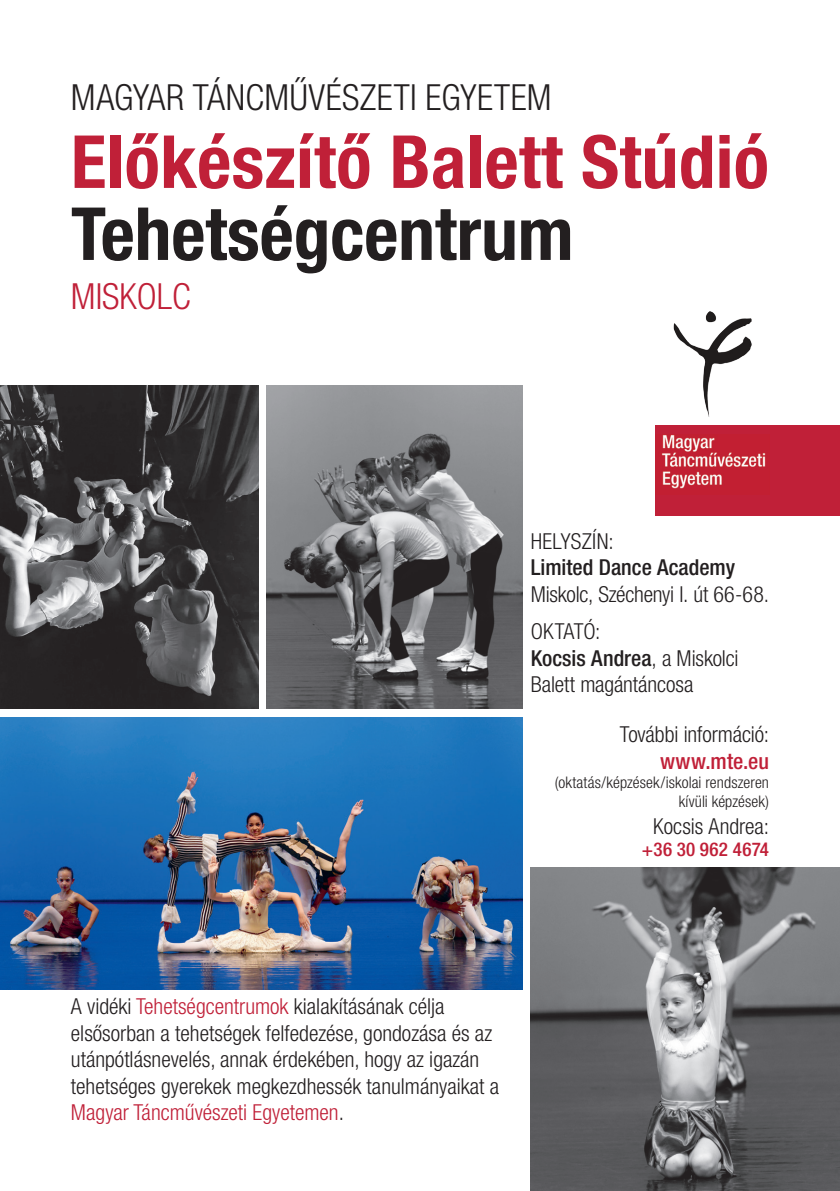
<style>
.page{position:relative;width:840px;height:1191px;background:#fff}
.page>*{position:absolute;margin:0;border:0;box-sizing:border-box;transform-origin:0 0}
.t1{font:700 condensed 73.4px "Helvetica Neue LT Pro";letter-spacing:.005em;color:#c02038}
.t2{font:700 condensed 73.4px "Helvetica Neue LT Pro";color:#231f20}
.t3{font:300 condensed 36px "Helvetica Neue LT Pro";letter-spacing:.01em;color:#231f20}
.t4{font:300 condensed 36px "Helvetica Neue LT Pro";color:#c02038}
.t5{font:300 condensed 22px/26.4px "Helvetica Neue LT Pro";color:#231f20}
.t6{font:500 condensed 22px "Helvetica Neue LT Pro";color:#231f20}
.t7{font:500 condensed 22px "Helvetica Neue LT Pro";letter-spacing:.005em;color:#c02038}
.t8{font:500 condensed 19px "Helvetica Neue LT Pro";letter-spacing:.02em;color:#c02038}
.t9{font:300 condensed 16px/19.2px "Helvetica Neue LT Pro";letter-spacing:.01em;color:#231f20;text-align:right}
.s1{font-weight:500}
.s2{color:#c02038}
</style>
<div class="page">
<img style="left:266px;top:386px;width:256px;height:323px">
<img style="left:0;top:386px;width:258px;height:323px">
<div style="left:655px;top:425px;width:184px;height:91px;background:#c02038"></div>
<img style="left:661px;top:312px;width:105px;height:177px">
<div style="left:655px;top:425px;width:184px;height:9px;background:#c02038"></div>
<img style="left:530px;top:867px;width:309px;height:324px">
<img style="left:0;top:717px;width:522px;height:272px">
<p class="t3" style="left:71px;top:77px;width:482px">MAGYAR TÁNCMŰVÉSZETI EGYETEM</p>
<p class="t1" style="left:71px;top:117px;width:699px">Előkészítő Balett Stúdió</p>
<p class="t2" style="left:71px;top:189px;width:503px">Tehetségcentrum</p>
<p class="t4" style="left:71px;top:276px;width:121px">MISKOLC</p>
<p class="t5" style="left:530px;top:527px;width:84px">HELYSZÍN:</p>
<p class="t6" style="left:530px;top:554px;width:206px">Limited Dance Academy</p>
<p class="t5" style="left:530px;top:580px;width:240px">Miskolc, Széchenyi I. út 66-68.</p>
<p class="t5" style="left:530px;top:618px;width:71px">OKTATÓ:</p>
<p class="t5" style="left:530px;top:644px;width:209px"><span class="s1">Kocsis Andrea</span>, a Miskolci<br>Balett magántáncosa</p>
<p class="t5" style="left:619px;top:721px;width:151px">További információ:</p>
<p class="t7" style="left:659px;top:748px;width:110px">www.mte.eu</p>
<p class="t9" style="left:554px;top:772px;width:216px">(oktatás/képzések/iskolai rendszeren kívüli képzések)</p>
<p class="t5" style="left:653px;top:812px;width:117px">Kocsis Andrea:</p>
<p class="t8" style="left:641px;top:838px;width:129px">+36 30 962 4674</p>
<p class="t5" style="left:71px;top:993px;width:429px">A vidéki <span class="s2">Tehetségcentrumok</span> kialakításának célja elsősorban a tehetségek felfedezése, gondozása és az utánpótlásnevelés, annak érdekében, hogy az igazán tehetséges gyerekek megkezdhessék tanulmányaikat a <span class="s2">Magyar Táncművészeti Egyetemen</span>.</p>
</div>
